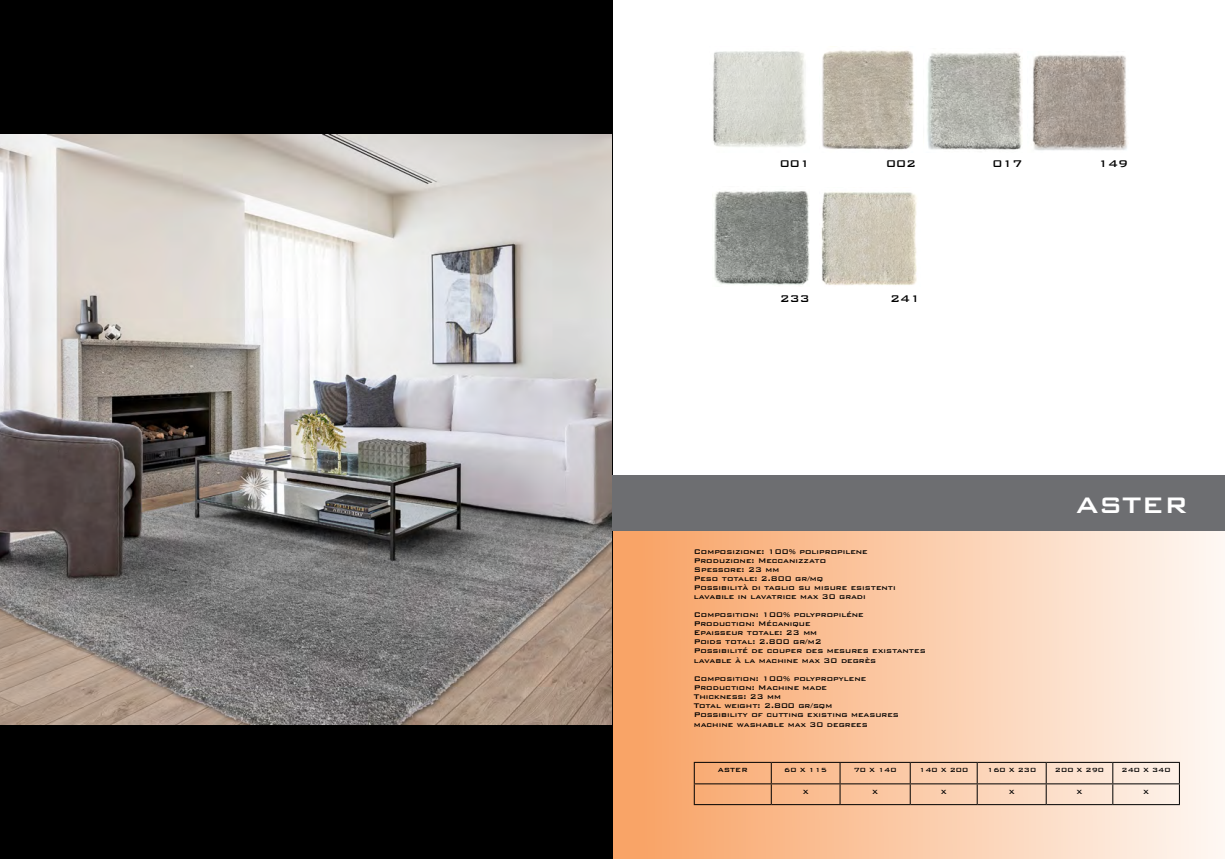
<style>
.page{position:relative;width:1225px;height:859px;background:#fff}
.page>*{position:absolute;margin:0;border:0;box-sizing:border-box;transform-origin:0 0}
.t1{font:500 30px "Bank Gothic BT";color:#fff}
.t2{font:500 13px "Bank Gothic BT";color:#000}
.t3{font:500 9px/9px "Bank Gothic BT";color:#000}
.t4{font:500 8px "Bank Gothic BT";color:#000}
</style>
<div class="page">
<svg style="left:612px;top:530px;width:613px;height:329px;background:#f9caa9"></svg>
<div style="left:0;top:0;width:612px;height:859px;background:#000"></div>
<div style="left:612px;top:475px;width:613px;height:55px;background:#6d6e71"></div>
<hr style="left:694px;top:762px;width:77px;height:1px;background:#000">
<hr style="left:771px;top:762px;width:69px;height:1px;background:#000">
<hr style="left:840px;top:762px;width:70px;height:1px;background:#000">
<hr style="left:910px;top:762px;width:67px;height:1px;background:#000">
<hr style="left:977px;top:762px;width:69px;height:1px;background:#000">
<hr style="left:1046px;top:762px;width:66px;height:1px;background:#000">
<hr style="left:1112px;top:762px;width:68px;height:1px;background:#000">
<hr style="left:694px;top:783px;width:77px;height:1px;background:#000">
<svg style="left:694px;top:763px;width:1px;height:41px"></svg>
<hr style="left:771px;top:783px;width:69px;height:1px;background:#000">
<svg style="left:771px;top:763px;width:1px;height:41px"></svg>
<hr style="left:840px;top:783px;width:70px;height:1px;background:#000">
<svg style="left:839px;top:763px;width:1px;height:41px"></svg>
<hr style="left:910px;top:783px;width:67px;height:1px;background:#000">
<svg style="left:909px;top:763px;width:1px;height:41px"></svg>
<hr style="left:977px;top:783px;width:69px;height:1px;background:#000">
<svg style="left:976px;top:763px;width:1px;height:41px"></svg>
<hr style="left:1046px;top:783px;width:66px;height:1px;background:#000">
<svg style="left:1045px;top:763px;width:1px;height:41px"></svg>
<hr style="left:1112px;top:783px;width:68px;height:1px;background:#000">
<svg style="left:1112px;top:763px;width:1px;height:41px"></svg>
<svg style="left:1179px;top:763px;width:1px;height:41px"></svg>
<hr style="left:694px;top:804px;width:77px;height:1px;background:#000">
<hr style="left:771px;top:804px;width:69px;height:1px;background:#000">
<hr style="left:840px;top:804px;width:70px;height:1px;background:#000">
<hr style="left:910px;top:804px;width:67px;height:1px;background:#000">
<hr style="left:977px;top:804px;width:69px;height:1px;background:#000">
<hr style="left:1046px;top:804px;width:66px;height:1px;background:#000">
<hr style="left:1112px;top:804px;width:68px;height:1px;background:#000">
<img style="left:0;top:134px;width:612px;height:591px">
<img style="left:713px;top:51px;width:93px;height:96px">
<img style="left:822px;top:50px;width:92px;height:100px">
<img style="left:927px;top:52px;width:95px;height:98px">
<img style="left:1032px;top:55px;width:95px;height:96px">
<img style="left:714px;top:191px;width:96px;height:94px">
<img style="left:821px;top:192px;width:96px;height:93px">
<h2 class="t2" style="left:779px;top:157px;width:32px">001</h2>
<h2 class="t2" style="left:886px;top:157px;width:32px">002</h2>
<h2 class="t2" style="left:992px;top:157px;width:32px">017</h2>
<h2 class="t2" style="left:1098px;top:157px;width:32px">149</h2>
<h2 class="t2" style="left:779px;top:291px;width:32px">233</h2>
<h2 class="t2" style="left:890px;top:291px;width:32px">241</h2>
<p class="t3" style="left:694px;top:547px;width:203px">Composizione: 100% polipropilene<br>Produzione: Meccanizzato<br>Spessore: 23 mm<br>Peso totale: 2.800 gr/mq<br>Possibilità di taglio su misure esistenti lavabile in lavatrice max 30 gradi</p>
<p class="t3" style="left:694px;top:610px;width:233px">Composition: 100% polypropiléne<br>Production: Mécanique<br>Epaisseur totale: 23 mm<br>Poids total: 2.800 gr/m2<br>Possibilité de couper des mesures existantes</p>
<p class="t3" style="left:694px;top:651px;width:184px;line-height:18px">lavable à la machine max 30 degrès<br>Composition: 100% polypropylene</p>
<p class="t3" style="left:694px;top:683px;width:206px">Production: Machine made<br>Thickness: 23 mm<br>Total weight: 2.800 gr/sqm<br>Possibility of cutting existing measures</p>
<p class="t3" style="left:694px;top:720px;width:175px">machine washable max 30 degrees</p>
<h1 class="t1" style="left:1075px;top:489px;width:114px">ASTER</h1>
<p class="t4" style="left:718px;top:766px;width:31px">ASTER</p>
<p class="t4" style="left:784px;top:766px;width:44px">60 X 115</p>
<p class="t4" style="left:853px;top:766px;width:44px">70 X 140</p>
<p class="t4" style="left:919px;top:766px;width:51px">140 X 200</p>
<p class="t4" style="left:987px;top:766px;width:51px">160 X 230</p>
<p class="t4" style="left:1055px;top:766px;width:51px">200 X 290</p>
<p class="t4" style="left:1121px;top:766px;width:51px">240 X 340</p>
<p class="t4" style="left:803px;top:787px;width:7px">X</p>
<p class="t4" style="left:872px;top:787px;width:7px">X</p>
<p class="t4" style="left:941px;top:787px;width:7px">X</p>
<p class="t4" style="left:1008px;top:787px;width:7px">X</p>
<p class="t4" style="left:1076px;top:787px;width:7px">X</p>
<p class="t4" style="left:1143px;top:787px;width:7px">X</p>
</div>
